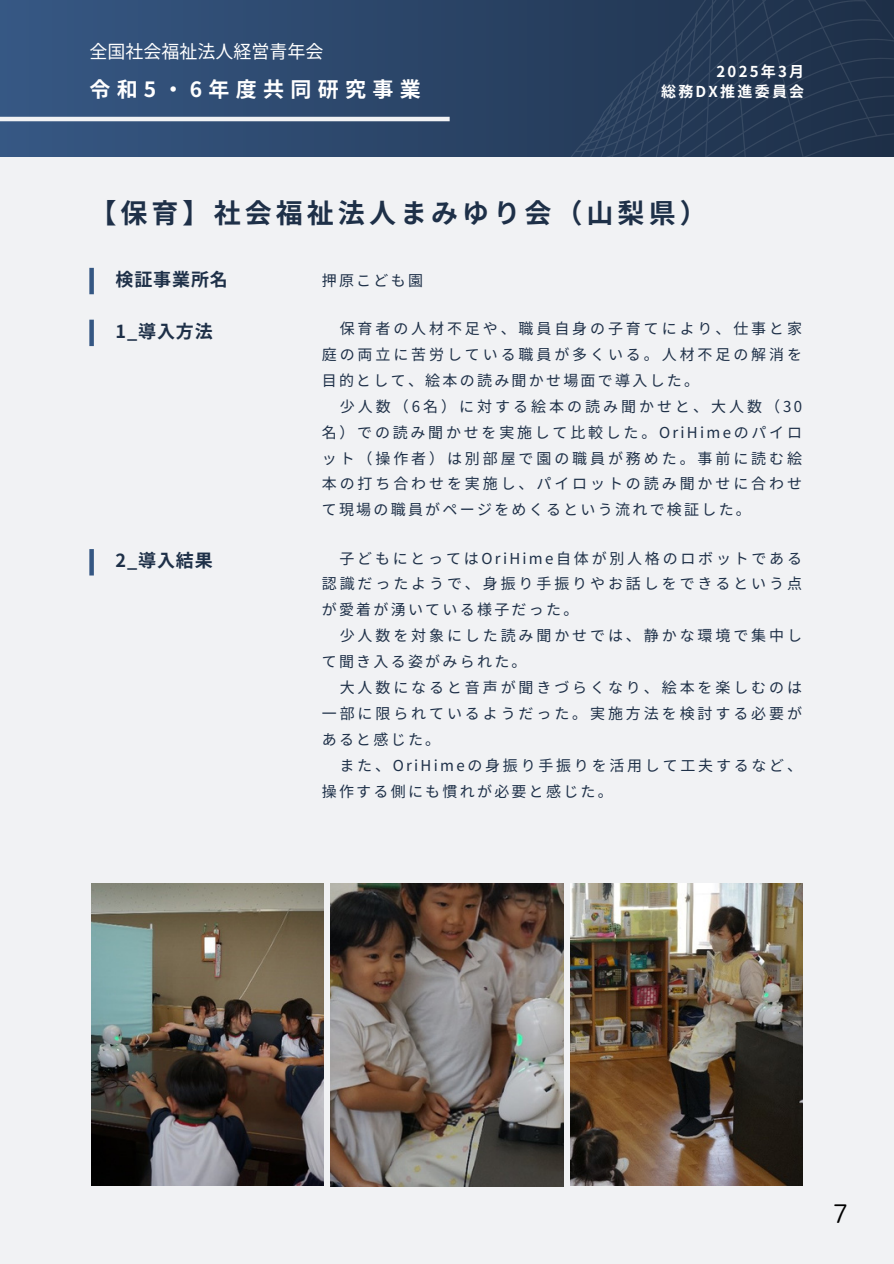
<style>
.page{position:relative;width:894px;height:1264px;background:#fff}
.page>*{position:absolute;margin:0;border:0;box-sizing:border-box;transform-origin:0 0}
.t1{font:700 27px "Noto Sans JP";letter-spacing:.15em;color:#1e3048}
.t2{font:25.5px "rounded mplus 1 p regular";color:#000}
.t3{font:700 21px "Noto Sans JP";letter-spacing:.3em;color:#fff}
.t4{font:700 18px "Noto Sans JP";letter-spacing:.05em;color:#1e3048}
.t5{font:18px "Noto Sans CJ Ksc";color:#fff}
.t6{font:15px/25.8px "Noto Sans JP";letter-spacing:.19em;color:#1e3048;text-align:justify}
.t7{font:15px/25.8px "Noto Sans JP";letter-spacing:.15em;color:#1e3048}
.t8{font:700 15px "Noto Sans JP";letter-spacing:.15em;color:#fff}
</style>
<div class="page">
<div style="left:0;top:0;width:893px;height:1263px;background:#f1f2f4"></div>
<img style="left:570px;top:883px;width:232px;height:302px">
<img style="left:330px;top:883px;width:233px;height:303px">
<img style="left:92px;top:883px;width:231px;height:302px">
<svg style="left:0;top:0;width:526px;height:156px;background:#2f4c72"></svg>
<svg style="left:526px;top:0;width:367px;height:156px;background:#243854"></svg>
<hr style="left:0;top:117px;width:449px;height:4px;background:#f1f2f4">
<div style="left:89px;top:268px;width:5px;height:26px;background:#355783"></div>
<div style="left:89px;top:320px;width:5px;height:26px;background:#355783"></div>
<div style="left:89px;top:549px;width:5px;height:26px;background:#355783"></div>
<p class="t5" style="left:89px;top:37px;width:234px">全国社会福祉法人経営青年会</p>
<h5 class="t8" style="left:716px;top:59px;width:89px">2025年3月</h5>
<h3 class="t3" style="left:89px;top:72px;width:333px">令和5・6年度共同研究事業</h3>
<h5 class="t8" style="left:661px;top:80px;width:145px">総務DX推進委員会</h5>
<p class="t1" style="left:89px;top:192px;width:618px">【保育】社会福祉法人まみゆり会（山梨県）</p>
<h6 class="t4" style="left:115px;top:265px;width:114px">検証事業所名</h6>
<p class="t6" style="left:322px;top:267px;width:103px">押原こども園</p>
<p class="t4" style="left:115px;top:317px;width:99px">1_導入方法</p>
<p class="t6" style="left:322px;top:315px;width:481px;text-indent:18px">保育者の人材不足や、職員自身の子育てにより、仕事と家庭の両立に苦労している職員が多くいる。人材不足の解消を目的として、絵本の読み聞かせ場面で導入した。</p>
<p class="t6" style="left:322px;top:392px;width:481px;text-indent:18px">少人数（6名）に対する絵本の読み聞かせと、大人数（30名）での読み聞かせを実施して比較した。OriHimeのパイロット（操作者）は別部屋で園の職員が務めた。事前に読む絵本の打ち合わせを実施し、パイロットの読み聞かせに合わせて現場の職員がページをめくるという流れで検証した。</p>
<h4 class="t4" style="left:115px;top:546px;width:99px">2_導入結果</h4>
<h4 class="t6" style="left:322px;top:544px;width:481px;text-indent:18px">子どもにとってはOriHime自体が別人格のロボットである認識だったようで、身振り手振りやお話しをできるという点が愛着が湧いている様子だった。</h4>
<h4 class="t6" style="left:322px;top:622px;width:481px;text-indent:18px">少人数を対象にした読み聞かせでは、静かな環境で集中して聞き入る姿がみられた。</h4>
<p class="t6" style="left:322px;top:673px;width:481px;text-indent:18px">大人数になると音声が聞きづらくなり、絵本を楽しむのは一部に限られているようだった。実施方法を検討する必要があると感じた。</p>
<p class="t7" style="left:322px;top:751px;width:481px;text-indent:18px">また、OriHimeの身振り手振りを活用して工夫するなど、操作する側にも慣れが必要と感じた。</p>
<h2 class="t2" style="left:832px;top:1195px;width:17px">7</h2>
</div>
